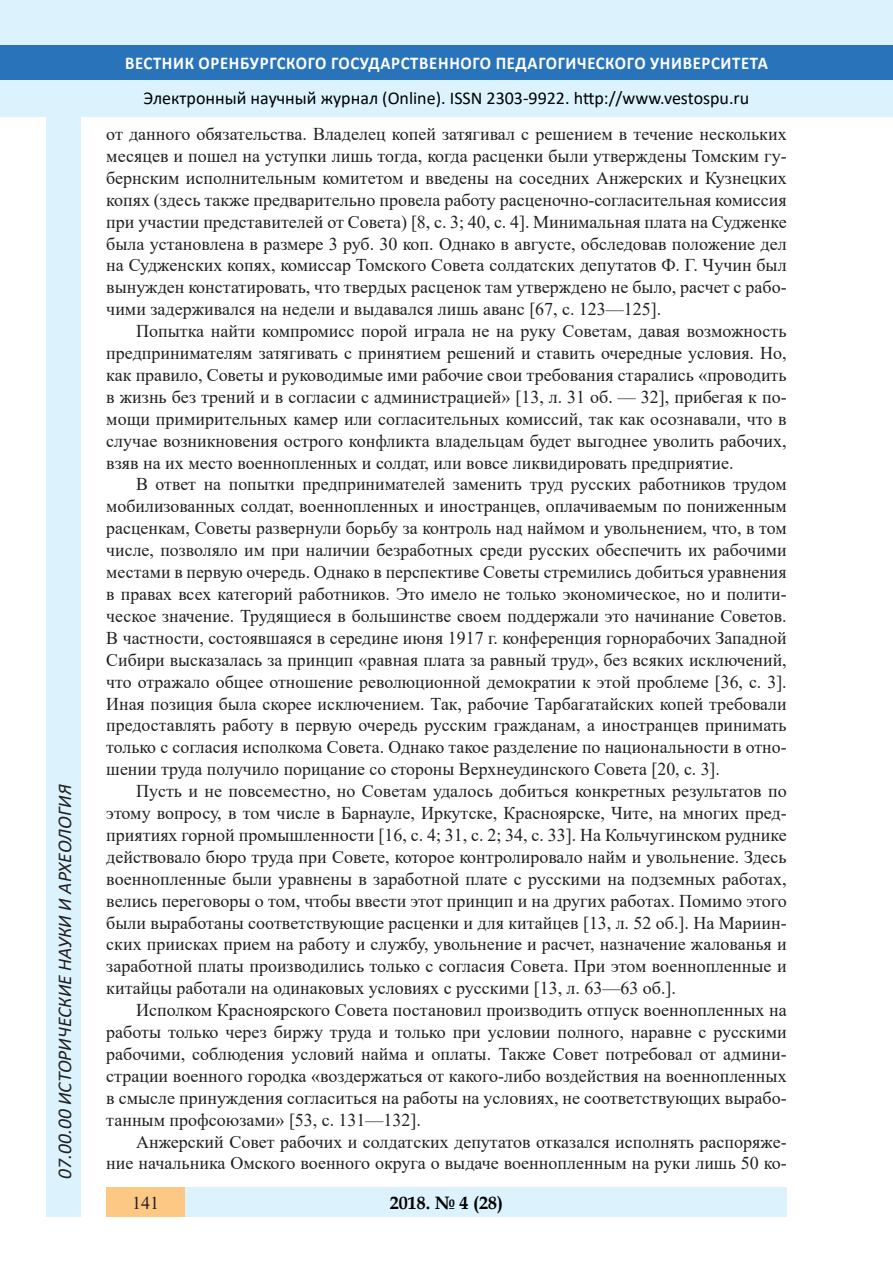
<style>
.page{position:relative;width:893px;height:1263px;background:#fff}
.page>*{position:absolute;margin:0;border:0;box-sizing:border-box;transform-origin:0 0}
.t1{font:italic 19.5px "Calibri";color:#231f20}
.Стиль2{font:18px/21.9px "Times New Roman";color:#231f20;text-align:justify}
.t2{font:18px "Calibri";color:#000}
.t3{font:700 18px "Calibri";letter-spacing:.04em;color:#fff;scale:.93 1}
.t4{font:700 18px "Book Antiqua";color:#000}
</style>
<div class="page">
<div style="left:0;top:0;width:893px;height:116px;background:#dcf2fc"></div>
<div style="left:0;top:45px;width:893px;height:34px;background:#2873ba"></div>
<div style="left:47px;top:116px;width:34px;height:1101px;background:#dcf2fc"></div>
<div style="left:106px;top:1188px;width:681px;height:29px;background:#dcf2fc"></div>
<div style="left:106px;top:1188px;width:79px;height:29px;background:#fdc784"></div>
<p class="t1" style="left:51px;top:1179px;width:395px;rotate:-90deg">07.00.00 ИСТОРИЧЕСКИЕ НАУКИ И АРХЕОЛОГИЯ</p>
<p class="t1" style="left:51px;top:1105px;width:206px;rotate:-90deg">БИОЛОГИЧЕСКИЕ НАУКИ</p>
<p class="t1" style="left:51px;top:1169px;width:11px;rotate:-90deg">3</p>
<p class="t3" style="left:125px;top:50px;width:693px">ВЕСТНИК ОРЕНБУРГСКОГО ГОСУДАРСТВЕННОГО ПЕДАГОГИЧЕСКОГО УНИВЕРСИТЕТА</p>
<p class="t2" style="left:144px;top:85px;width:607px">Электронный научный журнал (Online). ISSN 2303-9922. http://www.vestospu.ru</p>
<p class="t2" style="left:583px;top:85px;width:13px">t</p>
<p class="t2" style="left:583px;top:85px;width:13px">t</p>
<p class="Стиль2" style="left:106px;top:122px;width:682px">от данного обязательства. Владелец копей затягивал с решением в течение нескольких месяцев и пошел на уступки лишь тогда, когда расценки были утверждены Томским гу&shy;бернским исполнительным комитетом и введены на соседних Анжерских и Кузнецких копях (здесь также предварительно провела работу расценочно-согласительная комиссия при участии представителей от Совета) [8, с. 3; 40, с. 4]. Минимальная плата на Судженке была установлена в размере 3 руб. 30 коп. Однако в августе, обследовав положение дел на Судженских копях, комиссар Томского Совета солдатских депутатов Ф. Г. Чучин был вынужден констатировать, что твердых расценок там утверждено не было, расчет с рабо&shy;чими задерживался на недели и выдавался лишь аванс [67, с. 123—125].</p>
<p class="Стиль2" style="left:106px;top:320px;width:682px;text-indent:30px">Попытка найти компромисс порой играла не на руку Советам, давая возможность предпринимателям затягивать с принятием решений и ставить очередные условия. Но, как правило, Советы и руководимые ими рабочие свои требования старались «проводить в жизнь без трений и в согласии с администрацией» [13, л. 31 об. — 32], прибегая к по&shy;мощи примирительных камер или согласительных комиссий, так как осознавали, что в случае возникновения острого конфликта владельцам будет выгоднее уволить рабочих, взяв на их место военнопленных и солдат, или вовсе ликвидировать предприятие.</p>
<p class="Стиль2" style="left:106px;top:473px;width:682px;text-indent:30px">В ответ на попытки предпринимателей заменить труд русских работников трудом мобилизованных солдат, военнопленных и иностранцев, оплачиваемым по пониженным расценкам, Советы развернули борьбу за контроль над наймом и увольнением, что, в том числе, позволяло им при наличии безработных среди русских обеспечить их рабочими местами в первую очередь. Однако в перспективе Советы стремились добиться уравнения в правах всех категорий работников. Это имело не только экономическое, но и полити&shy;ческое значение. Трудящиеся в большинстве своем поддержали это начинание Советов.<br>В частности, состоявшаяся в середине июня 1917 г. конференция горнорабочих Западной Сибири высказалась за принцип «равная плата за равный труд», без всяких исключений, что отражало общее отношение революционной демократии к этой проблеме [36, с. 3].<br>Иная позиция была скорее исключением. Так, рабочие Тарбагатайских копей требовали предоставлять работу в первую очередь русским гражданам, а иностранцев принимать только с согласия исполкома Совета. Однако такое разделение по национальности в отно&shy;шении труда получило порицание со стороны Верхнеудинского Совета [20, с. 3].</p>
<p class="Стиль2" style="left:106px;top:779px;width:682px;text-indent:30px">Пусть и не повсеместно, но Советам удалось добиться конкретных результатов по этому вопросу, в том числе в Барнауле, Иркутске, Красноярске, Чите, на многих пред&shy;приятиях горной промышленности [16, с. 4; 31, с. 2; 34, с. 33]. На Кольчугинском руднике действовало бюро труда при Совете, которое контролировало найм и увольнение. Здесь военнопленные были уравнены в заработной плате с русскими на подземных работах, велись переговоры о том, чтобы ввести этот принцип и на других работах. Помимо этого были выработаны соответствующие расценки и для китайцев [13, л. 52 об.]. На Мариин&shy;ских приисках прием на работу и службу, увольнение и расчет, назначение жалованья и заработной платы производились только с согласия Совета. При этом военнопленные и китайцы работали на одинаковых условиях с русскими [13, л. 63—63 об.].</p>
<p class="Стиль2" style="left:106px;top:998px;width:682px;text-indent:30px">Исполком Красноярского Совета постановил производить отпуск военнопленных на работы только через биржу труда и только при условии полного, наравне с русскими рабочими, соблюдения условий найма и оплаты. Также Совет потребовал от админи&shy;страции военного городка «воздержаться от какого-либо воздействия на военнопленных в смысле принуждения согласиться на работы на условиях, не соответствующих вырабо&shy;танным профсоюзами» [53, с. 131—132].</p>
<p class="Стиль2" style="left:106px;top:1130px;width:682px;text-align:right">Анжерский Совет рабочих и солдатских депутатов отказался исполнять распоряже&shy;ние начальника Омского военного округа о выдаче военнопленным на руки лишь 50 ко-</p>
<p class="t4" style="left:390px;top:1190px;width:115px">2018. № 4 (28)</p>
<p class="Стиль2" style="left:132px;top:1191px;width:28px">141</p>
<p class="t4" style="left:460px;top:1190px;width:39px">2 6</p>
<p class="t4" style="left:460px;top:1190px;width:39px">1 5</p>
</div>
